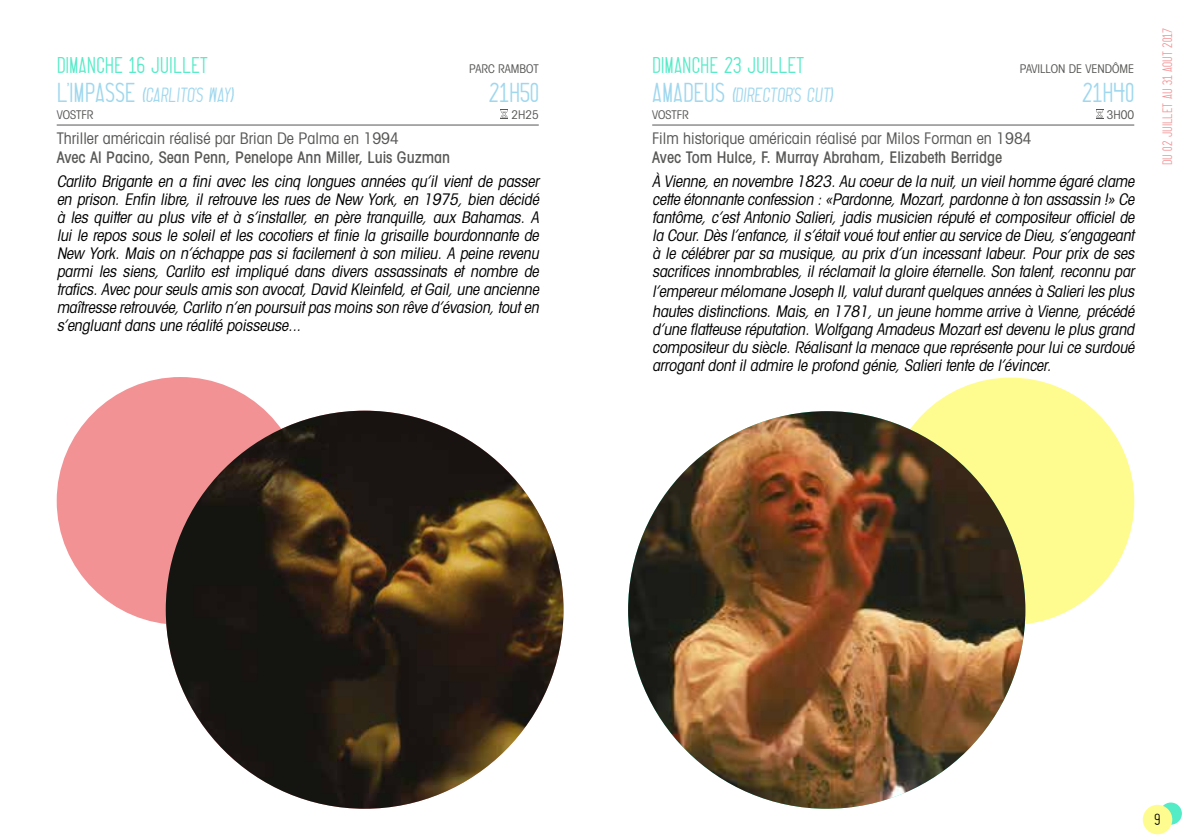
<style>
.page{position:relative;width:1191px;height:840px;background:#fff}
.page>*{position:absolute;margin:0;border:0;box-sizing:border-box;transform-origin:0 0}
.t1{font:24px "Thruster";color:#9ed7ee}
.t2{font:20px "Thruster";color:#54ebc7}
.t3{font:18px "Thruster";color:#9ed7ee}
.t4{font:italic condensed 16px/18px "Avant Garde";color:#000;text-align:justify}
.t5{font:500 condensed 16px "Avant Garde";color:#575756}
.t6{font:condensed 16px "Avant Garde";color:#575756}
.t7{font:14px "Thruster";color:#000}
.t8{font:condensed 12px "Avant Garde";color:#575756}
.t9{font:12px "Thruster";color:#f29295}
.s1{font-size:24px}
</style>
<div class="page">
<div style="left:1159px;top:802px;width:22px;height:22px;background:#54ebc7;border-radius:50%"></div>
<div style="left:1142px;top:804px;width:30px;height:29px;background:#fffc8f;border-radius:50%"></div>
<div style="left:57px;top:377px;width:247px;height:247px;background:#f29295;border-radius:50%"></div>
<img style="left:166px;top:410px;width:397px;height:398px;border-radius:199px">
<div style="left:887px;top:377px;width:247px;height:247px;background:#fffc8f;border-radius:50%"></div>
<img style="left:628px;top:411px;width:397px;height:397px;border-radius:199px">
<hr style="left:652px;top:124px;width:482px;height:1px;background:#575756">
<svg style="left:1096px;top:109px;width:7px;height:10px"></svg>
<hr style="left:57px;top:124px;width:482px;height:1px;background:#575756">
<svg style="left:500px;top:109px;width:8px;height:10px"></svg>
<p class="t2" style="left:57px;top:56px;width:153px">DIMANCHE 16 JUILLET</p>
<p class="t8" style="left:469px;top:61px;width:71px">PARC RAMBOT</p>
<p class="t3" style="left:57px;top:87px;width:178px"><span class="s1">L'IMPASSE</span> (CARLITO'S WAY)</p>
<h1 class="t1" style="left:489px;top:82px;width:52px">21H50</h1>
<p class="t8" style="left:57px;top:107px;width:38px">VOSTFR</p>
<p class="t8" style="left:511px;top:107px;width:29px">2H25</p>
<p class="t6" style="left:57px;top:128px;width:344px">Thriller américain réalisé par Brian De Palma en 1994</p>
<p class="t5" style="left:57px;top:147px;width:395px">Avec Al Pacino, Sean Penn, Penelope Ann Miller, Luis Guzman</p>
<p class="t4" style="left:57px;top:171px;width:487px">Carlito Brigante en a fini avec les cinq longues années qu’il vient de passer en prison. Enfin libre, il retrouve les rues de New York, en 1975, bien décidé à les quitter au plus vite et à s’installer, en père tranquille, aux Bahamas. A lui le repos sous le soleil et les cocotiers et finie la grisaille bourdonnante de New York. Mais on n’échappe pas si facilement à son milieu. A peine revenu parmi les siens, Carlito est impliqué dans divers assassinats et nombre de trafics.Avec pourseuls amis son avocat,David Kleinfeld,etGail,une ancienne maîtresse retrouvée,Carlito n’en poursuitpas moins son rêve d’évasion,touten s’engluantdans une réalité poisseuse...</p>
<p class="t2" style="left:652px;top:56px;width:154px">DIMANCHE 23 JUILLET</p>
<p class="t8" style="left:1019px;top:61px;width:116px">PAVILLON DE VENDÔME</p>
<p class="t3" style="left:652px;top:87px;width:182px"><span class="s1">AMADEUS</span> (DIRECTOR'S CUT)</p>
<h1 class="t1" style="left:1082px;top:82px;width:54px">21H40</h1>
<p class="t8" style="left:652px;top:107px;width:38px">VOSTFR</p>
<p class="t8" style="left:1107px;top:107px;width:29px">3H00</p>
<p class="t6" style="left:652px;top:128px;width:381px">Film historique américain réalisé par Milos Forman en 1984</p>
<p class="t5" style="left:652px;top:147px;width:351px">Avec Tom Hulce, F. Murray Abraham, Elizabeth Berridge</p>
<p class="t4" style="left:652px;top:171px;width:487px">À Vienne,en novembre 1823.Au coeurde la nuit,un vieilhomme égaré clame cette étonnante confession : «Pardonne,Mozart,pardonne à ton assassin !» Ce fantôme, c’est Antonio Salieri, jadis musicien réputé et compositeur officiel de la Cour.Dès l’enfance,ils’étaitvoué toutentierau service de Dieu,s’engageant à le célébrer par sa musique, au prix d’un incessant labeur. Pour prix de ses sacrifices innombrables,ilréclamaitla gloire éternelle.Son talent,reconnu par</p>
<p class="t4" style="left:652px;top:280px;width:487px;line-height:20px">l’empereurmélomane Joseph II,valutdurantquelques années à Salieriles plus hautes distinctions. Mais, en 1781, un jeune homme arrive à Vienne, précédé</p>
<p class="t4" style="left:652px;top:319px;width:487px">d’une flatteuse réputation.Wolfgang Amadeus Mozartestdevenu le plus grand compositeurdu siècle.Réalisantla menace que représente pourluice surdoué arrogantdontiladmire le profond génie,Salieritente de l’évincer.</p>
<p class="t9" style="left:1162px;top:165px;width:138px;rotate:-90deg">DU 02 JUILLET AU 31 AOUT 2017</p>
<p class="t7" style="left:1154px;top:813px;width:7px">9</p>
</div>
